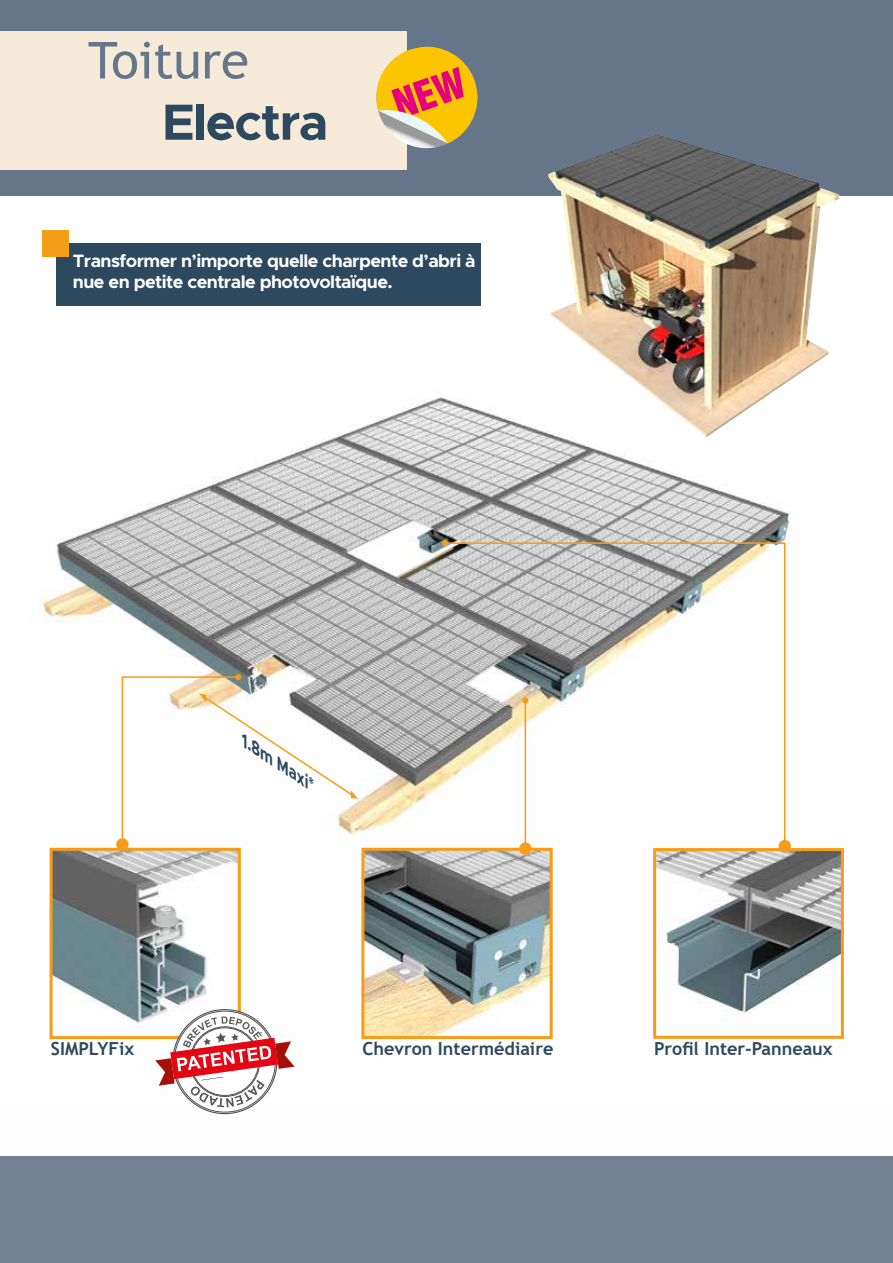
<style>
.page{position:relative;width:893px;height:1263px;background:#fff}
.page>*{position:absolute;margin:0;border:0;box-sizing:border-box;transform-origin:0 0}
.t1{font:51px "Trebuchet MS";color:#65768b}
.t2{font:700 51px "Metropolis";letter-spacing:-.03em;color:#2d495f}
.t3{font:700 18px/21.6px "Metropolis";letter-spacing:-.03em;color:#fff}
.t4{font:700 18px "Trebuchet MS";color:#2d495f}
.t5{font:italic 700 16.5px "Metropolis";color:#2d495f}
.t6{font:4.8px "Arial";color:#000;scale:.87 1}
</style>
<div class="page">
<div style="left:0;top:0;width:893px;height:196px;background:#65768b"></div>
<div style="left:0;top:1157px;width:893px;height:106px;background:#748294"></div>
<img style="left:40px;top:396px;width:751px;height:458px">
<img style="left:365px;top:852px;width:184px;height:183px">
<div style="left:361px;top:848px;width:192px;height:191px;border:3px solid #f59d19"></div>
<img style="left:657px;top:852px;width:183px;height:161px">
<div style="left:653px;top:848px;width:191px;height:191px;border:3px solid #f59d19"></div>
<img style="left:54px;top:852px;width:183px;height:171px">
<div style="left:50px;top:848px;width:191px;height:191px;border:3px solid #f59d19"></div>
<svg style="left:443px;top:542px;width:343px;height:306px"></svg>
<svg style="left:442px;top:540px;width:6px;height:6px"></svg>
<div style="left:779px;top:840px;width:12px;height:12px;background:#f59d19;border-radius:50%"></div>
<hr style="left:525px;top:700px;width:1px;height:148px;background:#f59d19">
<div style="left:522px;top:697px;width:6px;height:7px;background:#f59d19;border-radius:50%"></div>
<div style="left:519px;top:842px;width:12px;height:13px;background:#f59d19;border-radius:50%"></div>
<div style="left:116px;top:838px;width:13px;height:12px;background:#f59d19;border-radius:50%"></div>
<img style="left:548px;top:134px;width:291px;height:303px">
<svg style="left:173px;top:1010px;width:103px;height:103px"></svg>
<svg style="left:155px;top:1016px;width:140px;height:91px"></svg>
<div style="left:0;top:32px;width:406px;height:138px;background:#f6ebd9"></div>
<hr style="left:892px;top:32px;width:1px;height:138px;background:#f6ebd9">
<div style="left:56px;top:243px;width:424px;height:63px;background:#2d495f"></div>
<div style="left:43px;top:231px;width:26px;height:26px;background:#f59d19"></div>
<svg style="left:121px;top:674px;width:237px;height:172px"></svg>
<svg style="left:376px;top:47px;width:102px;height:106px"></svg>
<h1 class="t1" style="left:88px;top:28px;width:162px">Toiture</h1>
<h1 class="t2" style="left:162px;top:90px;width:168px">Electra</h1>
<p class="t3" style="left:73px;top:250px;width:404px">Transformer n’importe quelle charpente d’abri à nue en petite centrale photovoltaïque.</p>
<p class="t5" style="left:251px;top:732px;width:88px;rotate:33deg">1.8m Maxi*</p>
<p class="t4" style="left:51px;top:1037px;width:85px">SIMPLYFix</p>
<p class="t4" style="left:362px;top:1037px;width:192px">Chevron Intermédiaire</p>
<p class="t4" style="left:654px;top:1037px;width:180px">Profil Inter-Panneaux</p>
<p class="t6" style="left:201px;top:1077px;width:27px;rotate:-8deg">----------------</p>
</div>
